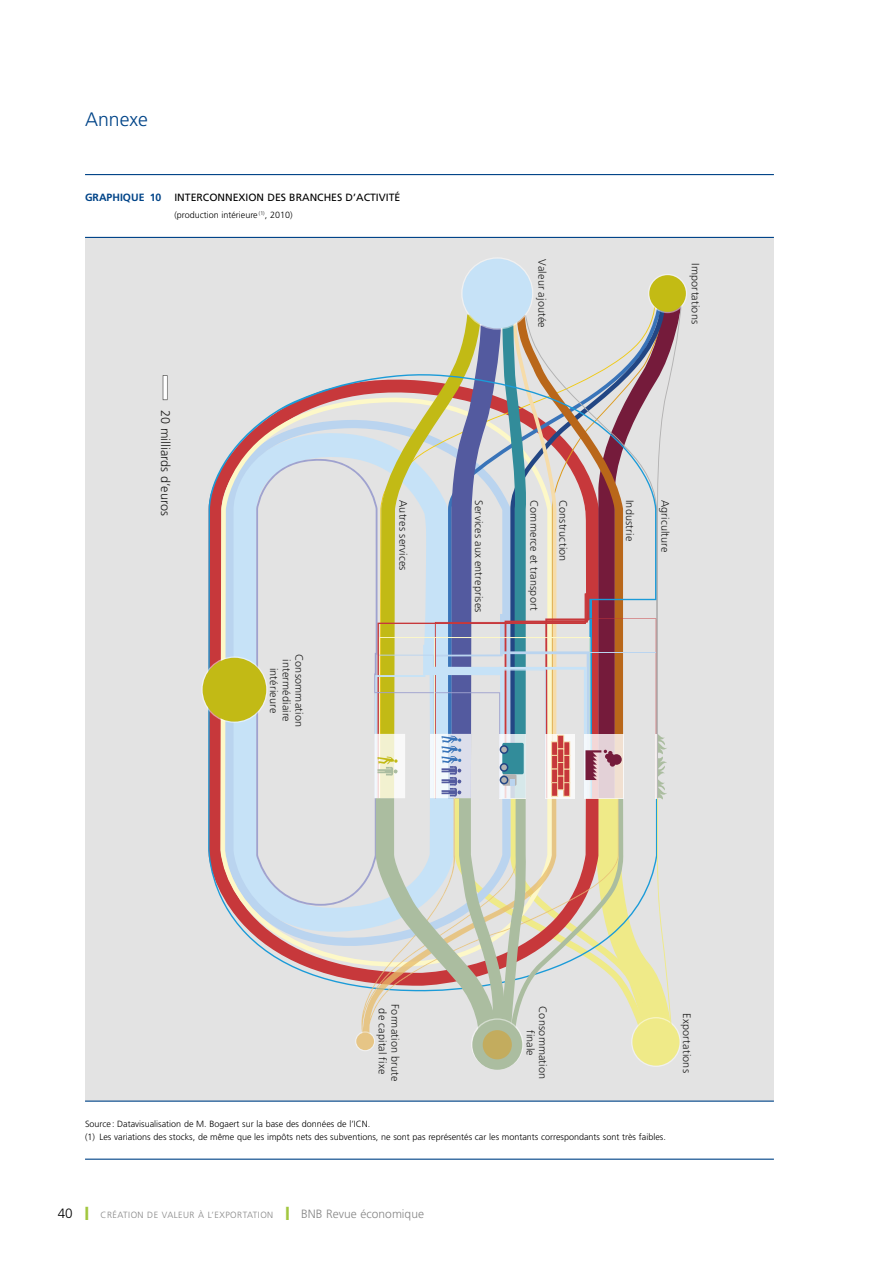
<style>
.page{position:relative;width:893px;height:1263px;background:#fff}
.page>*{position:absolute;margin:0;border:0;box-sizing:border-box;transform-origin:0 0}
.t1{font:300 19.5px "Frutiger LT";color:#048}
.t2{font:300 12.6px "Frutiger LT";color:#1d1d1c}
.t3{font:300 10.8px/12.6px "Frutiger LT";letter-spacing:.015em;color:#1d1d1c;text-align:center}
.t4{font:10.5px "Frutiger LT";color:#000}
.t5{font:300 9px/12.8px "Frutiger LT";color:#000}
.t6{font:300 9px "Frutiger LT";letter-spacing:.05em;color:#878787}
.s1{font-weight:700;color:#048}
.s2{font-size:13.5px;color:#000}
.s3{color:#a2c740}
.s4{font-size:12px}
</style>
<div class="page">
<div style="left:85px;top:237px;width:689px;height:864px;background:#e3e3e3"></div>
<hr style="left:85px;top:174px;width:689px;height:1px;background:#048">
<hr style="left:85px;top:237px;width:689px;height:1px;background:#048">
<hr style="left:85px;top:1100px;width:689px;height:2px;background:#048">
<hr style="left:85px;top:1158px;width:689px;height:2px;background:#048">
<svg style="left:631px;top:1017px;width:50px;height:50px"></svg>
<div style="left:632px;top:1018px;width:47px;height:48px;background:#efea88;border-radius:50%"></div>
<svg style="left:648px;top:274px;width:39px;height:39px"></svg>
<div style="left:649px;top:275px;width:37px;height:37px;background:#c3bb14;border-radius:50%"></div>
<svg style="left:208px;top:380px;width:153px;height:608px"></svg>
<svg style="left:256px;top:458px;width:105px;height:448px"></svg>
<svg style="left:461px;top:257px;width:72px;height:73px"></svg>
<div style="left:462px;top:259px;width:70px;height:69px;background:#c6e2f7;border-radius:50%"></div>
<svg style="left:201px;top:656px;width:67px;height:67px"></svg>
<div style="left:203px;top:658px;width:63px;height:64px;background:#c2ba15;border-radius:50%"></div>
<div style="left:472px;top:1020px;width:50px;height:50px;background:#abbda0;border-radius:50%"></div>
<div style="left:483px;top:1030px;width:29px;height:29px;background:#c3ac5e;border-radius:50%"></div>
<svg style="left:163px;top:375px;width:4px;height:25px"></svg>
<svg style="left:355px;top:1031px;width:20px;height:20px"></svg>
<div style="left:356px;top:1032px;width:18px;height:18px;background:#e6c586;border-radius:50%"></div>
<svg style="left:361px;top:306px;width:320px;height:733px"></svg>
<h1 class="t1" style="left:85px;top:108px;width:64px">Annexe</h1>
<p class="t4" style="left:85px;top:192px;width:317px"><span class="s1">GRAPHIQUE 10</span> INTERCONNEXION DES BRANCHES D’ACTIVITÉ</p>
<p class="t5" style="left:174px;top:209px;width:120px">(production intérieure <sup>(1)</sup>, 2010)</p>
<p class="t3" style="left:548px;top:259px;width:70px;rotate:90deg">Valeur ajoutée</p>
<p class="t3" style="left:702px;top:263px;width:62px;rotate:90deg">Importations</p>
<h2 class="t2" style="left:173px;top:410px;width:107px;rotate:90deg">20 milliards d’euros</h2>
<p class="t3" style="left:305px;top:654px;width:74px;rotate:90deg">Consommation intermédiaire intérieure</p>
<p class="t3" style="left:409px;top:500px;width:72px;rotate:90deg">Autres services</p>
<p class="t3" style="left:485px;top:500px;width:114px;rotate:90deg">Services aux entreprises</p>
<p class="t3" style="left:540px;top:500px;width:112px;rotate:90deg">Commerce et transport</p>
<p class="t3" style="left:569px;top:500px;width:63px;rotate:90deg">Construction</p>
<p class="t3" style="left:636px;top:500px;width:43px;rotate:90deg">Industrie</p>
<p class="t3" style="left:671px;top:500px;width:54px;rotate:90deg">Agriculture</p>
<p class="t3" style="left:401px;top:1004px;width:78px;rotate:90deg">Formation brute de capital fixe</p>
<p class="t3" style="left:549px;top:1006px;width:74px;rotate:90deg">Consommation finale</p>
<p class="t5" style="left:85px;top:1117px;width:582px">Source: Datavisualisation de M . Bogaert sur la base des données de l’ICN.<br>(1) Les variations des stocks, de même que les impôts nets des subventions, ne sont pas représentés car les montants correspondants sont très faibles.</p>
<p class="t3" style="left:693px;top:1013px;width:61px;rotate:90deg">Exportations</p>
<p class="t6" style="left:58px;top:1210px;width:368px"><span class="s2">40</span> <span class="s3">❙</span> Créati on de valeur à l’exportati on <span class="s3">❙</span> <span class="s4">BNB Revue économique</span></p>
</div>
